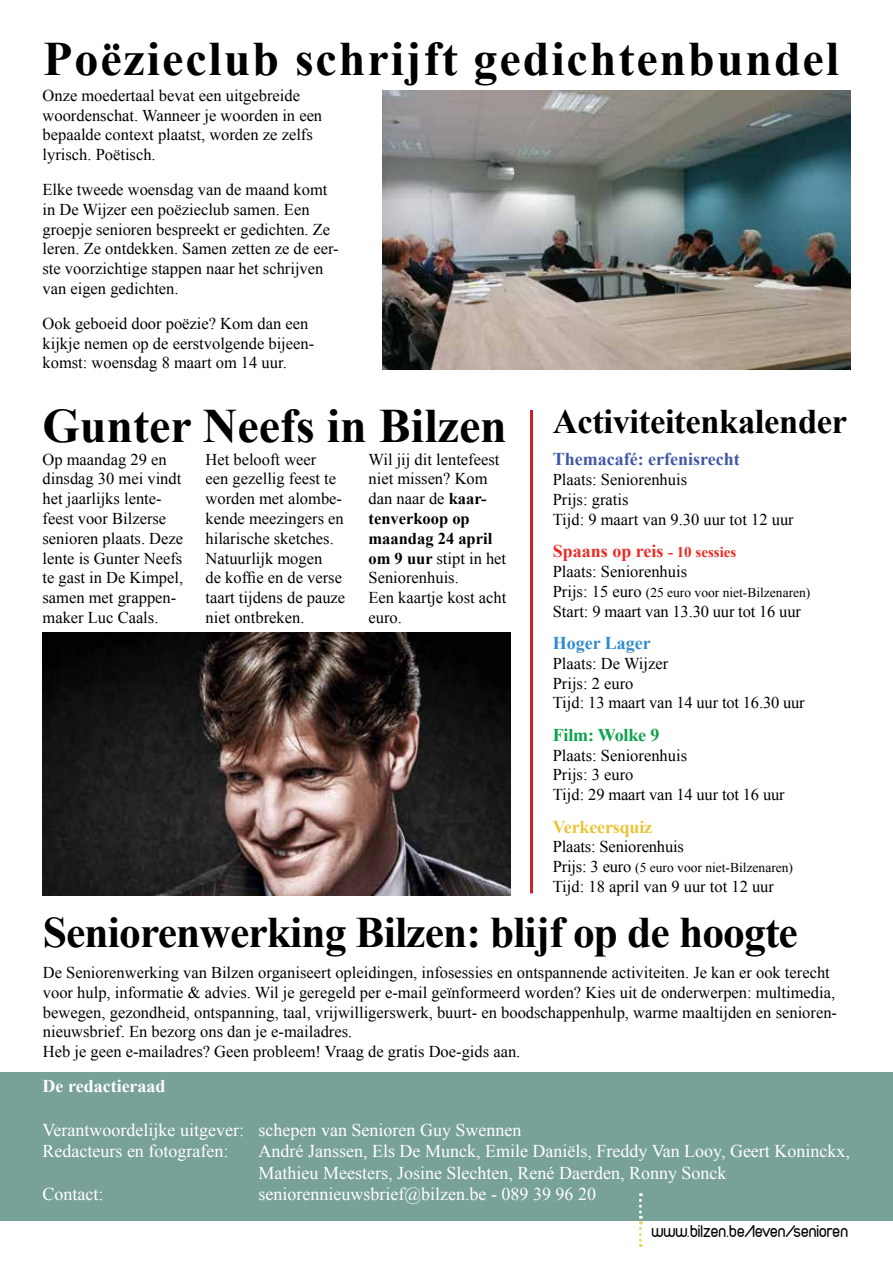
<style>
.page{position:relative;width:893px;height:1263px;background:#fff}
.page>*{position:absolute;margin:0;border:0;box-sizing:border-box;transform-origin:0 0}
.t1{font:700 48px "Times New Roman";letter-spacing:.04em;color:#000}
.t2{font:700 48px "Times New Roman";color:#000}
.t3{font:700 43.5px "Times New Roman";letter-spacing:-.02em;color:#000}
.t4{font:700 34.5px "Times New Roman";letter-spacing:-.01em;color:#000}
.t5{font:18px/21.6px "Times New Roman";color:#fff}
.t6{font:18px "Duepuntozero";color:#000}
.t7{font:700 18px "Times New Roman";color:#4357a7}
.t8{font:700 18px "Times New Roman";color:#ee2a24}
.t9{font:700 18px "Times New Roman";color:#fff}
.t10{font:700 18px "Times New Roman";letter-spacing:-.01em;color:#ecc333}
.t11{font:700 18px "Times New Roman";letter-spacing:-.01em;color:#0aa24a}
.t12{font:700 18px "Times New Roman";color:#308ccb}
.t13{font:16.5px/19.8px "Times New Roman";color:#000}
.t14{font:13.5px "Times New Roman";color:#000}
.s1{font-weight:700}
.s2{font-size:15px}
.s3{font-size:16.5px}
</style>
<div class="page">
<div style="left:0;top:1071px;width:893px;height:149px;background:#78a198"></div>
<svg style="left:639px;top:1193px;width:3px;height:54px"></svg>
<img style="left:43px;top:633px;width:467px;height:263px">
<img style="left:383px;top:90px;width:467px;height:279px">
<hr style="left:530px;top:410px;width:3px;height:483px;background:#cc2027">
<h1 class="t1" style="left:43px;top:26px;width:797px">Poëzieclub schrijft gedichtenbundel</h1>
<p class="t13" style="left:43px;top:85px;width:281px">Onze moedertaal bevat een uitgebreide woordenschat. Wanneer je woorden in een bepaalde context plaatst, worden ze zelfs lyrisch. Poëtisch.</p>
<p class="t13" style="left:43px;top:179px;width:298px">Elke tweede woensdag van de maand komt in De Wijzer een poëzieclub samen. Een groepje senioren bespreekt er gedichten. Ze leren. Ze ontdekken. Samen zetten ze de eer&shy;ste voorzichtige stappen naar het schrijven van eigen gedichten.</p>
<p class="t13" style="left:43px;top:313px;width:273px">Ook geboeid door poëzie? Kom dan een kijkje nemen op de eerstvolgende bijeen&shy;komst: woensdag 8 maart om 14 uur.</p>
<h1 class="t2" style="left:43px;top:393px;width:466px">Gunter Neefs in Bilzen</h1>
<p class="t13" style="left:43px;top:449px;width:142px">Op maandag 29 en dinsdag 30 mei vindt het jaarlijks lente&shy;feest voor Bilzerse senioren plaats. Deze lente is Gunter Neefs te gast in De Kimpel, samen met grappen&shy;maker Luc Caals.</p>
<p class="t13" style="left:206px;top:449px;width:141px">Het belooft weer<br>een gezellig feest te worden met alombe&shy;kende meezingers en hilarische sketches.<br>Natuurlijk mogen<br>de koffie en de verse taart tijdens de pauze niet ontbreken.</p>
<p class="t13" style="left:368px;top:449px;width:139px">Wil jij dit lentefeest niet missen? Kom dan naar de <span class="s1">kaar&shy;tenverkoop op maandag 24 april om 9 uur</span> stipt in het<br>Seniorenhuis.<br>Een kaartje kost acht euro.</p>
<h3 class="t4" style="left:553px;top:398px;width:296px">Activiteitenkalender</h3>
<p class="t7" style="left:553px;top:447px;width:189px">Themacafé: erfenisrecht</p>
<p class="t13" style="left:553px;top:469px;width:242px">Plaats: Seniorenhuis<br>Prijs: gratis<br>Tijd: 9 maart van 9.30 uur tot 12 uur</p>
<p class="t8" style="left:553px;top:539px;width:185px">Spaans op reis <span class="s2">- 10 sessies</span></p>
<p class="t13" style="left:553px;top:561px;width:136px">Plaats: Seniorenhuis</p>
<p class="t14" style="left:553px;top:583px;width:259px"><span class="s3">Prijs: 15 euro</span> (25 euro voor niet-Bilzenaren)</p>
<p class="t13" style="left:553px;top:601px;width:250px">Start: 9 maart van 13.30 uur tot 16 uur</p>
<p class="t12" style="left:553px;top:630px;width:100px">Hoger Lager</p>
<p class="t13" style="left:553px;top:653px;width:253px">Plaats: De Wijzer<br>Prijs: 2 euro<br>Tijd: 13 maart van 14 uur tot 16.30 uur</p>
<p class="t11" style="left:553px;top:722px;width:108px">Film: Wolke 9</p>
<p class="t13" style="left:553px;top:745px;width:233px">Plaats: Seniorenhuis<br>Prijs: 3 euro<br>Tijd: 29 maart van 14 uur tot 16 uur</p>
<p class="t10" style="left:553px;top:814px;width:101px">Verkeersquiz</p>
<p class="t13" style="left:553px;top:837px;width:133px">Plaats: Seniorenhuis</p>
<p class="t14" style="left:553px;top:858px;width:242px"><span class="s3">Prijs: 3 euro</span> (5 euro voor niet-Bilzenaren)</p>
<p class="t13" style="left:553px;top:876px;width:223px">Tijd: 18 april van 9 uur tot 12 uur</p>
<h2 class="t3" style="left:43px;top:903px;width:757px">Seniorenwerking Bilzen: blijf op de hoogte</h2>
<p class="t13" style="left:43px;top:962px;width:796px">De Seniorenwerking van Bilzen organiseert opleidingen, infosessies en ontspannende activiteiten. Je kan er ook terecht voor hulp, informatie &amp; advies. Wil je geregeld per e-mail geïnformeerd worden? Kies uit de onderwerpen: multimedia, bewegen, gezondheid, ontspanning, taal, vrijwilligerswerk, buurt- en boodschappenhulp, warme maaltijden en senioren&shy;nieuwsbrief. En bezorg ons dan je e-mailadres.<br>Heb je geen e-mailadres? Geen probleem! Vraag de gratis Doe-gids aan.</p>
<p class="t9" style="left:43px;top:1074px;width:125px">De redactieraad</p>
<p class="t5" style="left:43px;top:1118px;width:480px">Verantwoordelijke uitgever: schepen van Senioren Guy Swennen<br>Redacteurs en fotografen:</p>
<p class="t5" style="left:259px;top:1140px;width:593px">André Janssen, Els De Munck, Emile Daniëls, Freddy Van Looy, Geert Koninckx,<br>Mathieu Meesters, Josine Slechten, René Daerden, Ronny Sonck</p>
<p class="t5" style="left:43px;top:1183px;width:63px">Contact:</p>
<p class="t5" style="left:259px;top:1183px;width:339px">seniorennieuwsbrief@bilzen.be - 089 39 96 20</p>
<p class="t6" style="left:651px;top:1222px;width:198px">www.bilzen.be/leven/senioren</p>
</div>
